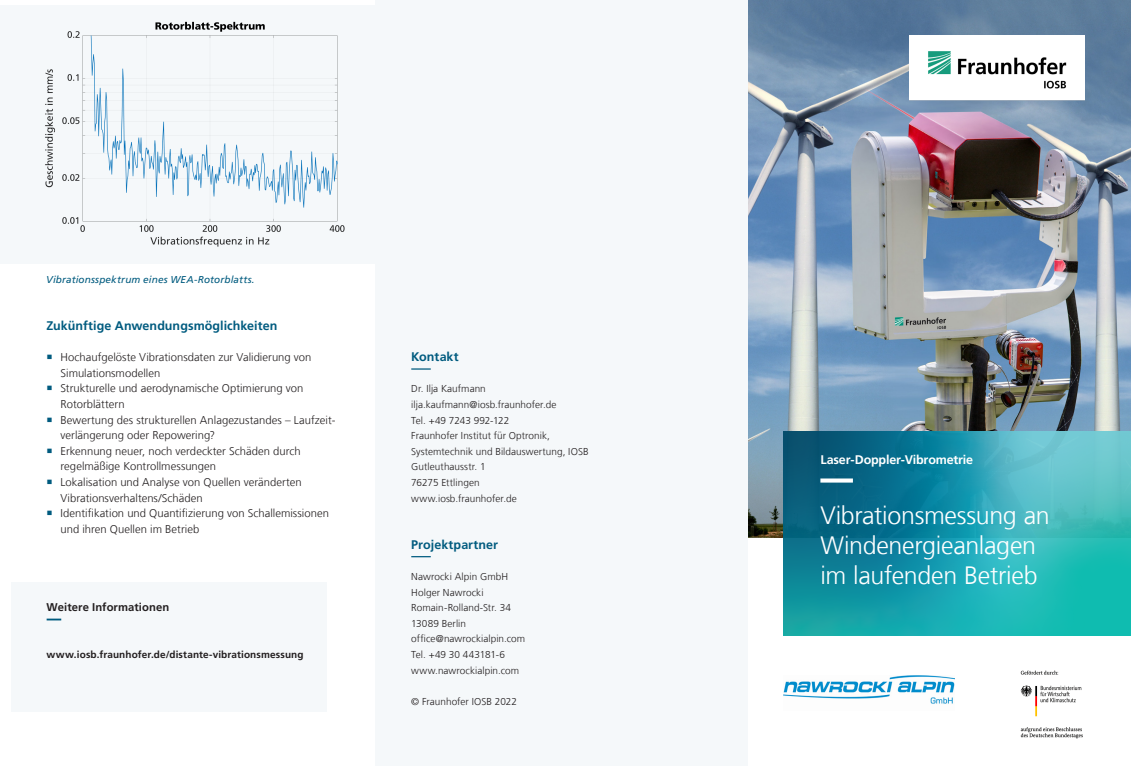
<style>
.page{position:relative;width:1131px;height:766px;background:#fff}
.page>*{position:absolute;margin:0;border:0;box-sizing:border-box;transform-origin:0 0}
.Ueberschrift_20_24_w{font:300 25px/30px "Frutiger LT Com";letter-spacing:-.015em;color:#fff}
.Zwischenueberschrift{font:700 12.5px "Frutiger LT Com";letter-spacing:.005em;color:#005b7f}
.Sub_Ueberschrift_10{font:700 12.5px "Frutiger LT Com";letter-spacing:-.015em;color:#fff}
.Kontaktueberschrift{font:700 12.5px "Frutiger LT Com";letter-spacing:.005em;color:#005b7f}
.t1{font:300 11.25px/15.6px "Frutiger LT Com";letter-spacing:.005em;color:#231f20}
.Infokasten_klein_Ueb{font:700 11.25px "Frutiger LT Com";letter-spacing:.01em;color:#231f20}
.Infokasten_klein_Fli{font:300 10px/15.6px "Frutiger LT Com";letter-spacing:.005em;color:#231f20}
.Infokasten_klein_Ueb-2{font:700 10px "Frutiger LT Com";letter-spacing:.01em;color:#231f20}
.Bildtext_Marginal_8{font:italic 10px "Frutiger LT Com";letter-spacing:.015em;color:#005b7f}
</style>
<div class="page">
<img style="left:748px;top:0;width:382px;height:537px">
<div style="left:376px;top:0;width:372px;height:765px;background:#f5f8fa"></div>
<svg style="left:783px;top:431px;width:347px;height:204px;background:#219ca9"></svg>
<svg style="left:820px;top:478px;width:283px;height:4px"></svg>
<img style="left:783px;top:675px;width:171px;height:29px">
<img style="left:1020px;top:670px;width:63px;height:69px">
<img style="left:909px;top:36px;width:175px;height:64px">
<div style="left:0;top:6px;width:376px;height:258px;background:#f5f8fa"></div>
<svg style="left:411px;top:368px;width:20px;height:1px"></svg>
<svg style="left:411px;top:556px;width:20px;height:1px"></svg>
<img style="left:45px;top:21px;width:300px;height:226px">
<div style="left:11px;top:582px;width:316px;height:129px;background:#f5f8fa"></div>
<svg style="left:47px;top:618px;width:15px;height:2px"></svg>
<p class="Bildtext_Marginal_8" style="left:46px;top:273px;width:210px">Vibrationsspektrum eines WEA-Rotorblatts.</p>
<p class="Zwischenueberschrift" style="left:46px;top:318px;width:232px">Zukünftige Anwendungsmöglichkeiten</p>
<p class="t1" style="left:61px;top:349px;width:252px">Hochaufgelöste Vibrationsdaten zur Validierung von<br>Simulationsmodellen</p>
<p class="t1" style="left:61px;top:380px;width:244px">Strukturelle und aerodynamische Optimierung von<br>Rotorblättern</p>
<p class="t1" style="left:61px;top:412px;width:276px">Bewertung des strukturellen Anlagezustandes – Laufzeit&shy;verlängerung oder Repowering?</p>
<p class="t1" style="left:61px;top:443px;width:241px">Erkennung neuer, noch verdeckter Schäden durch regelmäßige Kontrollmessungen</p>
<p class="t1" style="left:61px;top:474px;width:243px">Lokalisation und Analyse von Quellen veränderten<br>Vibrationsverhaltens/Schäden</p>
<p class="t1" style="left:61px;top:505px;width:270px">Identifikation und Quantifizierung von Schallemissionen und ihren Quellen im Betrieb</p>
<p class="Infokasten_klein_Ueb" style="left:47px;top:600px;width:124px">Weitere Informationen</p>
<p class="Infokasten_klein_Ueb-2" style="left:47px;top:648px;width:258px">www.iosb.fraunhofer.de/distante-vibrationsmessung</p>
<p class="Kontaktueberschrift" style="left:411px;top:349px;width:49px">Kontakt</p>
<p class="Infokasten_klein_Fli" style="left:411px;top:381px;width:76px">Dr. Ilja Kaufmann</p>
<p class="Infokasten_klein_Fli" style="left:411px;top:396px;width:147px">ilja.kaufmann@iosb.fraunhofer.de</p>
<p class="Infokasten_klein_Fli" style="left:411px;top:412px;width:99px">Tel. +49 7243 992-122</p>
<p class="Infokasten_klein_Fli" style="left:411px;top:428px;width:179px">Fraunhofer Institut für Optronik,<br>Systemtechnik und Bildauswertung, IOSB</p>
<p class="Infokasten_klein_Fli" style="left:411px;top:459px;width:76px">Gutleuthausstr. 1</p>
<p class="Infokasten_klein_Fli" style="left:411px;top:474px;width:107px">76275 Ettlingen www.iosb.fraunhofer.de</p>
<p class="Kontaktueberschrift" style="left:411px;top:536px;width:88px">Projektpartner</p>
<p class="Infokasten_klein_Fli" style="left:411px;top:568px;width:98px">Nawrocki Alpin GmbH</p>
<p class="Infokasten_klein_Fli" style="left:411px;top:584px;width:74px">Holger Nawrocki</p>
<p class="Infokasten_klein_Fli" style="left:411px;top:599px;width:101px">Romain-Rolland-Str. 34</p>
<p class="Infokasten_klein_Fli" style="left:411px;top:615px;width:56px">13089 Berlin</p>
<p class="Infokasten_klein_Fli" style="left:411px;top:631px;width:115px">office@nawrockialpin.com</p>
<p class="Infokasten_klein_Fli" style="left:411px;top:646px;width:95px">Tel. +49 30 443181-6</p>
<p class="Infokasten_klein_Fli" style="left:411px;top:662px;width:109px">www.nawrockialpin.com</p>
<p class="Infokasten_klein_Fli" style="left:411px;top:693px;width:107px">© Fraunhofer IOSB 2022</p>
<p class="Sub_Ueberschrift_10" style="left:820px;top:452px;width:154px">Laser-Doppler-Vibrometrie</p>
<p class="Ueberschrift_20_24_w" style="left:820px;top:500px;width:231px">Vibrationsmessung an<br>Windenergieanlagen im laufenden Betrieb</p>
</div>
